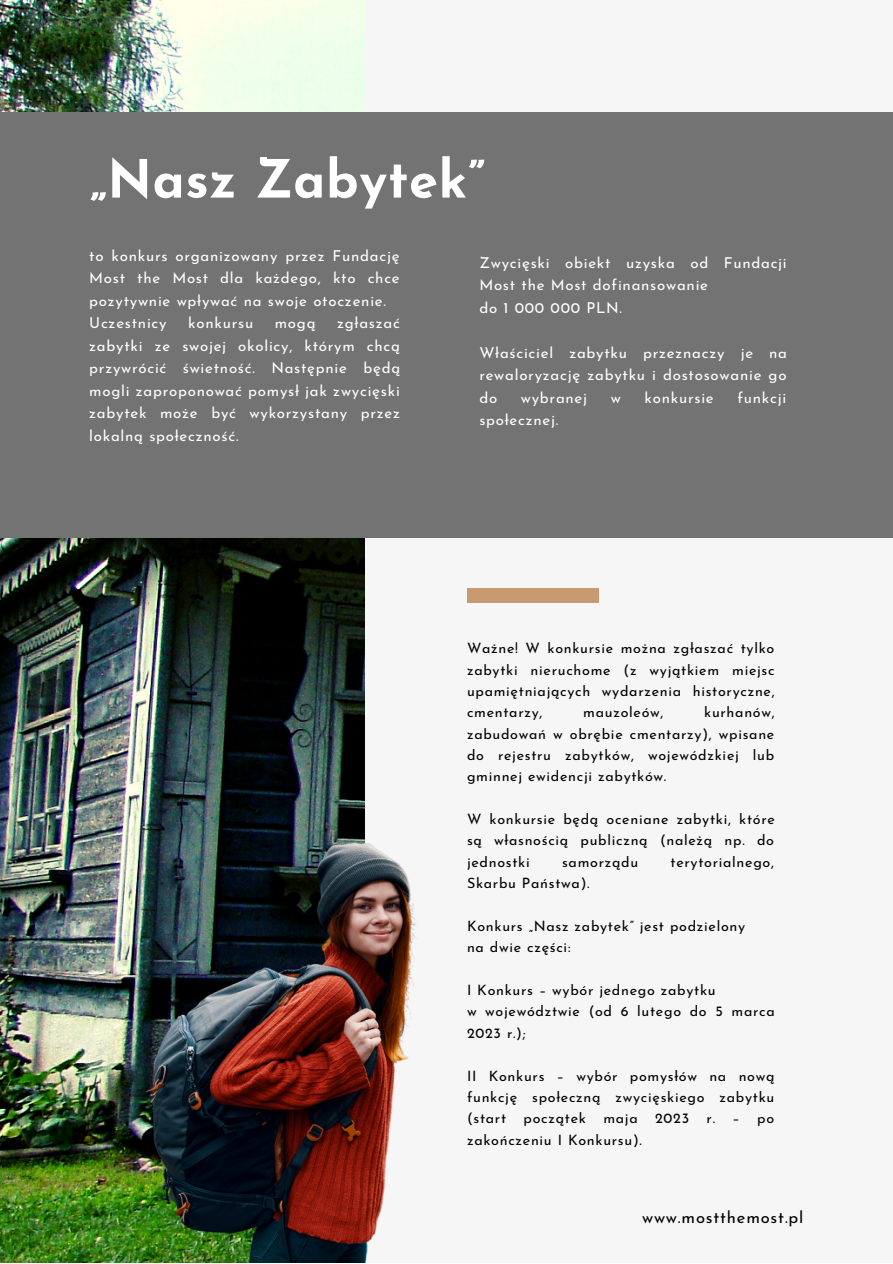
<style>
.page{position:relative;width:893px;height:1264px;background:#fff}
.page>*{position:absolute;margin:0;border:0;box-sizing:border-box;transform-origin:0 0}
.t1{font:700 52.5px "Josefin Sans";letter-spacing:.01em;color:#fff}
.t2{font:16.5px "Josefin Sans";letter-spacing:.05em;color:#000}
.t3{font:15px/22.5px "Josefin Sans";letter-spacing:.05em;color:#fff}
.t4{font:14.25px/21.3px "Josefin Sans";letter-spacing:.05em;color:#000;text-align:justify}
</style>
<div class="page">
<div style="left:0;top:0;width:892px;height:1262px;background:#f6f6f6"></div>
<img style="left:0;top:0;width:364px;height:1262px">
<div style="left:467px;top:588px;width:131px;height:14px;background:#c79a71"></div>
<div style="left:0;top:112px;width:892px;height:425px;background:#737373"></div>
<img style="left:113px;top:823px;width:304px;height:439px">
<h1 class="t1" style="left:89px;top:158px;width:397px">„Nasz Zabytek”</h1>
<p class="t3" style="left:89px;top:246px;width:312px">to konkurs organizowany przez Fundację<br>Most the Most dla każdego, kto chce pozytywnie wpływać na swoje otoczenie.<br>Uczestnicy</p>
<p class="t3" style="left:89px;top:313px;width:312px;text-align:justify;text-indent:248px">zgłaszać zabytki ze swojej okolicy, którym chcą przywrócić świetność. Następnie będą mogli zaproponować pomysł jak zwycięski zabytek może być wykorzystany przez lokalną społeczność.</p>
<p class="t3" style="left:188px;top:313px;width:66px">konkursu</p>
<p class="t3" style="left:275px;top:313px;width:42px">mogą</p>
<p class="t3" style="left:479px;top:253px;width:309px">Zwycięski obiekt uzyska od Fundacji<br>Most the Most dofinansowanie<br>do 1 000 000 PLN.</p>
<p class="t3" style="left:479px;top:343px;width:309px;text-align:justify">Właściciel zabytku przeznaczy je na rewaloryzację zabytku i dostosowanie go do</p>
<p class="t3" style="left:521px;top:388px;width:68px">wybranej</p>
<p class="t3" style="left:610px;top:388px;width:12px">w</p>
<p class="t3" style="left:644px;top:388px;width:71px">konkursie</p>
<p class="t3" style="left:737px;top:388px;width:50px">funkcji</p>
<p class="t3" style="left:479px;top:410px;width:80px">społecznej.</p>
<p class="t4" style="left:467px;top:639px;width:309px">Ważne! W konkursie można zgłaszać tylko zabytki nieruchome (z wyjątkiem miejsc upamiętniających wydarzenia historyczne, cmentarzy,</p>
<p class="t4" style="left:467px;top:703px;width:309px;text-indent:237px">kurhanów, zabudowań w obrębie cmentarzy), wpisane do rejestru zabytków, wojewódzkiej lub gminnej ewidencji zabytków.</p>
<p class="t4" style="left:467px;top:809px;width:309px">W konkursie będą oceniane zabytki, które są własnością publiczną (należą np. do jednostki</p>
<p class="t4" style="left:583px;top:703px;width:82px">mauzoleów,</p>
<p class="t4" style="left:562px;top:852px;width:78px">samorządu</p>
<p class="t4" style="left:670px;top:852px;width:105px">terytorialnego,</p>
<p class="t4" style="left:467px;top:874px;width:124px">Skarbu Państwa).</p>
<p class="t4" style="left:467px;top:916px;width:280px">Konkurs „Nasz zabytek” jest podzielony na dwie części:</p>
<p class="t4" style="left:467px;top:980px;width:309px;text-align:left">I Konkurs – wybór jednego zabytku<br>w województwie (od 6 lutego do 5 marca<br>2023 r.);</p>
<p class="t4" style="left:467px;top:1066px;width:309px">II Konkurs – wybór pomysłów na nową funkcję społeczną zwycięskiego zabytku (start początek maja 2023 r. – po zakończeniu I Konkursu).</p>
<p class="t2" style="left:642px;top:1210px;width:163px">www.mostthemost.pl</p>
</div>
